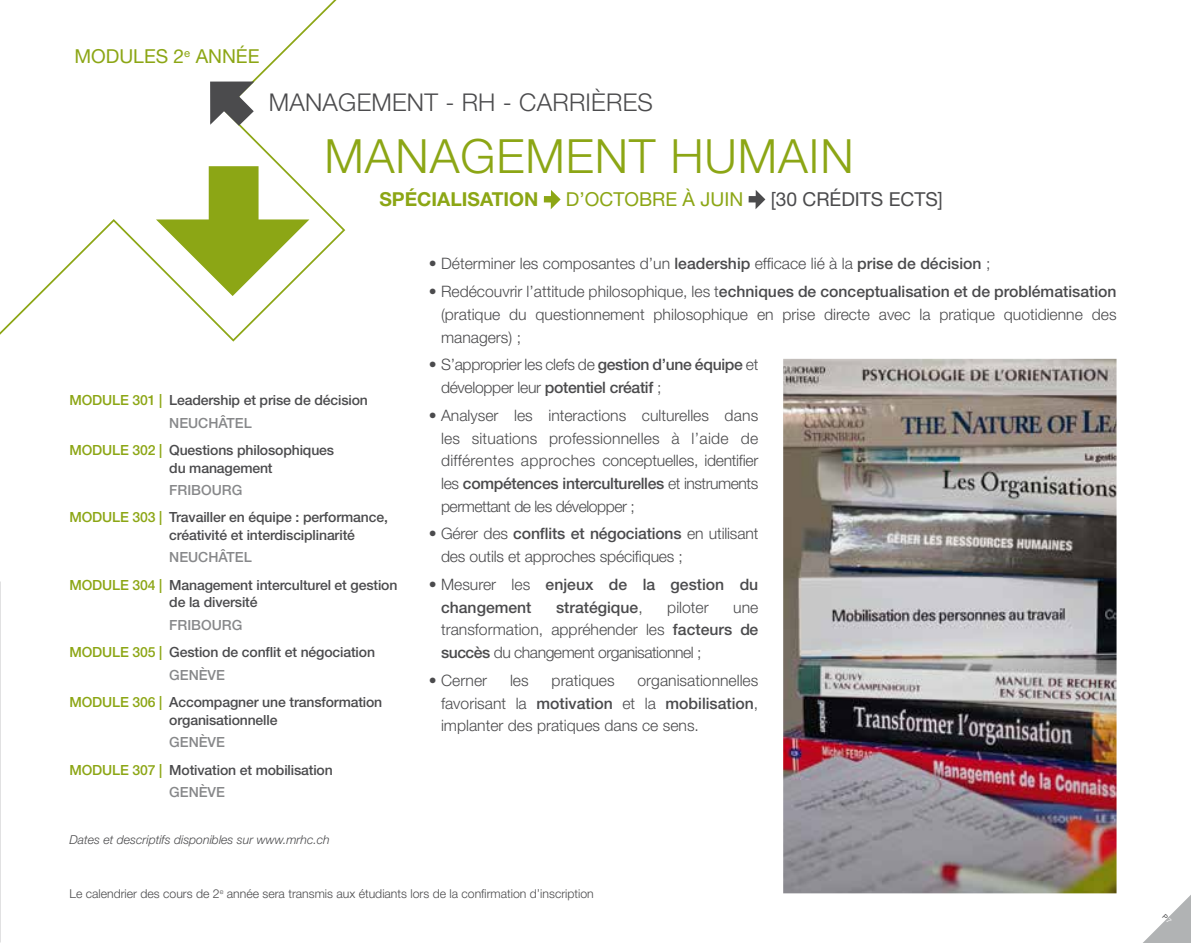
<style>
.page{position:relative;width:1191px;height:943px;background:#fff}
.page>*{position:absolute;margin:0;border:0;box-sizing:border-box;transform-origin:0 0}
.t1{font:300 47.25px "Helvetica Neue LT Std";letter-spacing:.02em;color:#8ca615}
.t2{font:300 24.5px "Helvetica Neue LT Std";letter-spacing:.01em;color:#4b4b4d}
.t3{font:19.25px "Helvetica Neue LT Std";color:#8ca615}
.t4{font:19.25px "Helvetica Neue LT Std";color:#4b4b4d}
.t5{font:700 19.25px "Helvetica Neue LT Std";color:#8ca615}
.t6{font:300 15.75px/22.8px "Helvetica Neue LT Std";color:#4b4b4d;text-align:justify}
.t7{font:300 15.75px/22.8px "Helvetica Neue LT Std";letter-spacing:-.02em;color:#4b4b4d}
.t8{font:500 15.75px/22.8px "Helvetica Neue LT Std";color:#4b4b4d}
.t9{font:500 14px/27.5px "Helvetica Neue LT Std";letter-spacing:-.01em;color:#4b4b4d}
.t10{font:500 14px "Helvetica Neue LT Std";color:#87888a}
.t11{font:300 12.25px "Helvetica Neue LT Std";color:#4b4b4d}
.t12{font:italic 300 12.25px "Helvetica Neue LT Std";color:#4b4b4d}
.s1{color:#8ca615}
.s2{color:#87888a}
.s3{font-weight:500}
.s4{font-weight:300}
</style>
<div class="page">
<img style="left:783px;top:359px;width:333px;height:534px">
<svg style="left:544px;top:190px;width:16px;height:19px"></svg>
<svg style="left:748px;top:190px;width:17px;height:19px"></svg>
<svg style="left:0;top:0;width:345px;height:341px"></svg>
<svg style="left:209px;top:81px;width:47px;height:46px"></svg>
<svg style="left:156px;top:166px;width:153px;height:130px"></svg>
<svg style="left:1143px;top:895px;width:48px;height:48px"></svg>
<p class="t3" style="left:74px;top:45px;width:187px">MODULES 2<sup>e</sup> ANNÉE</p>
<h2 class="t2" style="left:269px;top:87px;width:385px">MANAGEMENT - RH - CARRIÈRES</h2>
<h1 class="t1" style="left:324px;top:127px;width:530px">MANAGEMENT HUMAIN</h1>
<p class="t5" style="left:379px;top:187px;width:160px">SPÉCIALISATION</p>
<p class="t3" style="left:566px;top:187px;width:179px">D’OCTOBRE À JUIN</p>
<p class="t4" style="left:770px;top:187px;width:174px">[30 CRÉDITS ECTS]</p>
<p class="t9" style="left:169px;top:389px;width:200px;line-height:22.4px;text-indent:-100px"><span class="s1">MODULE 301 |</span> Leadership et prise de décision<br><span class="s2">NEUCHÂTEL</span></p>
<p class="t9" style="left:169px;top:441px;width:166px;line-height:17.5px;text-indent:-100px"><span class="s1">MODULE 302 |</span> Questions philosophiques du management</p>
<p class="t9" style="left:69px;top:476px;width:320px;text-indent:100px"><span class="s2">FRIBOURG<br></span><span class="s1">MODULE 303 |</span> Travailler en équipe : performance,</p>
<p class="t9" style="left:169px;top:521px;width:187px">créativité et interdisciplinarité</p>
<p class="t9" style="left:69px;top:543px;width:329px;text-indent:100px"><span class="s2">NEUCHÂTEL<br></span><span class="s1">MODULE 304 |</span> Management interculturel et gestion</p>
<p class="t9" style="left:169px;top:588px;width:90px">de la diversité</p>
<p class="t9" style="left:69px;top:611px;width:307px;text-indent:100px"><span class="s2">FRIBOURG<br></span><span class="s1">MODULE 305 |</span> Gestion de conflit et négociation</p>
<p class="t9" style="left:69px;top:661px;width:314px;text-indent:100px"><span class="s2">GENÈVE<br></span><span class="s1">MODULE 306 |</span> Accompagner une transformation</p>
<p class="t9" style="left:169px;top:705px;width:110px">organisationnelle</p>
<p class="t9" style="left:69px;top:728px;width:265px;text-align:center"><span class="s2">GENÈVE<br></span><span class="s1">MODULE 307 |</span> Motivation et mobilisation</p>
<p class="t10" style="left:169px;top:783px;width:57px">GENÈVE</p>
<p class="t12" style="left:69px;top:832px;width:262px">Dates et descriptifs disponibles sur www.mrhc.ch</p>
<p class="t6" style="left:429px;top:252px;width:563px">• Déterminer les composantes d’un <span class="s3">leadership</span> efficace lié à la <span class="s3">prise de décision</span> ;</p>
<p class="t6" style="left:441px;top:280px;width:677px;text-indent:-12px">• Redécouvrir l’attitude philosophique, les t<span class="s3">echniques de conceptualisation et de problématisation </span>(pratique du questionnement philosophique en prise directe avec la pratique quotidienne des managers) ;</p>
<p class="t7" style="left:441px;top:353px;width:319px;text-indent:-12px">• S’approprier les clefs de <span class="s3">gestion d’une équipe</span> et développer leur <span class="s3">potentiel créatif</span> ;</p>
<p class="t6" style="left:441px;top:403px;width:319px;text-indent:-12px">• Analyser les interactions culturelles dans les situations professionnelles à l’aide de différentes approches conceptuelles, identifier les <span class="s3">compétences interculturelles</span> et instruments permettant de les développer ;</p>
<p class="t6" style="left:441px;top:522px;width:319px;text-indent:-12px">• Gérer des <span class="s3">conflits et négociations</span> en utilisant des outils et approches spécifiques ;</p>
<p class="t8" style="left:441px;top:573px;width:319px;text-indent:-12px"><span class="s4">• Mesurer les</span> enjeux de la gestion du changement</p>
<p class="t8" style="left:556px;top:595px;width:88px">stratégique<span class="s4">,</span></p>
<p class="t6" style="left:667px;top:595px;width:43px">piloter</p>
<p class="t6" style="left:441px;top:595px;width:319px;text-indent:292px">une transformation, appréhender les <span class="s3">facteurs de succès</span> du changement organisationnel ;</p>
<p class="t6" style="left:429px;top:668px;width:60px">• Cerner</p>
<p class="t6" style="left:510px;top:668px;width:20px">les</p>
<p class="t6" style="left:551px;top:668px;width:65px">pratiques</p>
<p class="t6" style="left:441px;top:668px;width:319px;text-indent:196px">organisationnelles favorisant la <span class="s3">motivation</span> et la <span class="s3">mobilisation</span>, implanter des pratiques dans ce sens.</p>
<p class="t11" style="left:69px;top:885px;width:526px">Le calendrier des cours de 2<sup>e</sup> année sera transmis aux étudiants lors de la confirmation d’inscription</p>
</div>
